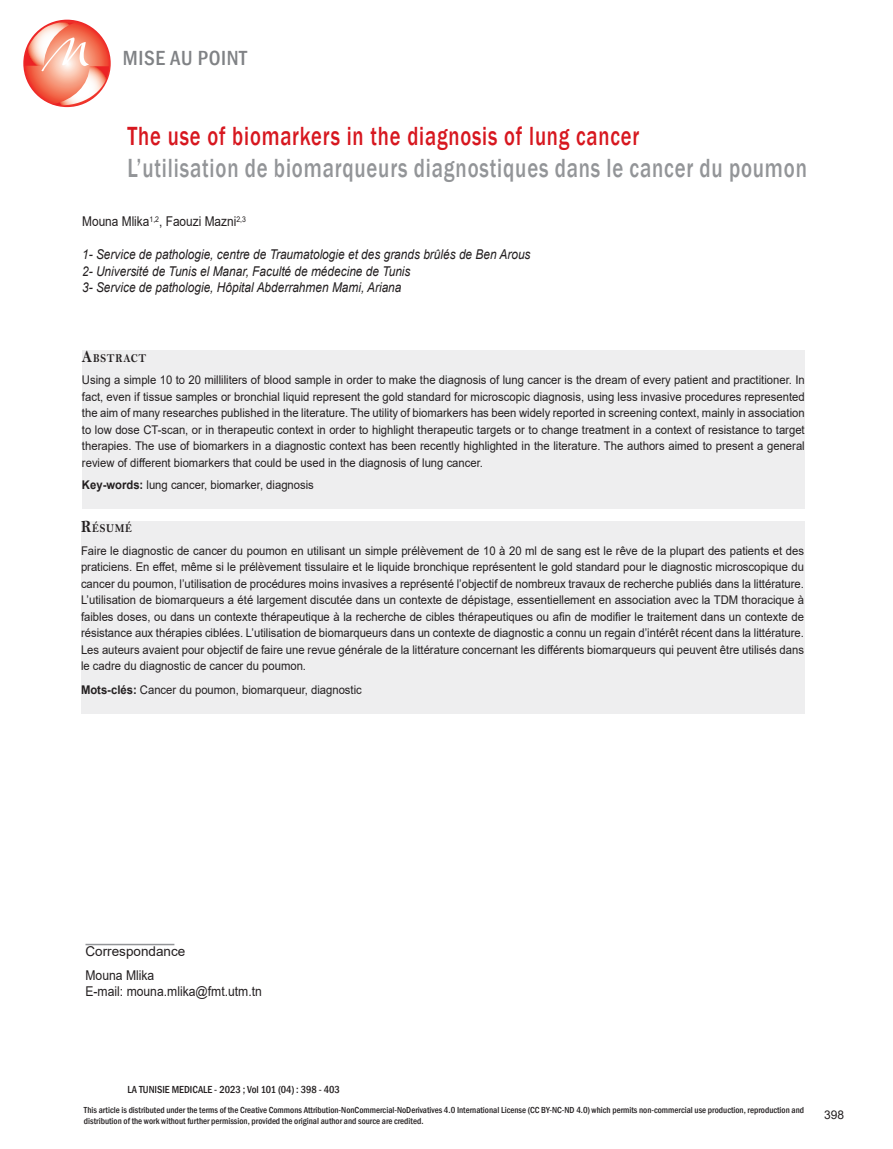
<style>
.page{position:relative;width:893px;height:1149px;background:#fff}
.page>*{position:absolute;margin:0;border:0;box-sizing:border-box;transform-origin:0 0}
.t1{font:500 27px "Franklin Gothic";letter-spacing:.04em;color:#939598;scale:.77 1}
.t2{font:500 27px "Franklin Gothic";letter-spacing:.04em;color:#d7171f;scale:.76 1}
.t3{font:500 condensed 21px "Franklin Gothic";letter-spacing:.03em;color:#808285}
.t4{font:italic 13.5px "Arial";color:#231f20;scale:.88 1}
.t5{font:13.5px "Arial";color:#231f20;scale:.9 1}
.t6{font:13.5px "Arial";color:#231f20;scale:.88 1}
.t7{font:13.5px "Arial";color:#231f20}
.t8{font:12px/16.5px "Arial";color:#231f20;text-align:justify;scale:.94 1}
.t9{font:12px "Bell MT Bold";letter-spacing:.07em;color:#231f20;scale:.87 1}
.t10{font:12px "Arial";color:#231f20}
.t11{font:500 condensed 10.5px "Franklin Gothic";color:#231f20}
.t12{font:500 condensed 9px "Franklin Gothic";color:#231f20}
.s1{font-size:17.1px}
.s2{font-weight:700}
</style>
<div class="page">
<hr style="left:86px;top:943px;width:88px;height:1px;background:#939598">
<svg style="left:23px;top:20px;width:88px;height:87px"></svg>
<svg style="left:24px;top:23px;width:85px;height:82px"></svg>
<div style="left:82px;top:350px;width:723px;height:159px;background:#eeeeef"></div>
<div style="left:81px;top:521px;width:723px;height:192px;background:#eeeeef"></div>
<p class="t3" style="left:123px;top:44px;width:126px">MISE AU POINT</p>
<p class="t2" style="left:128px;top:119px;width:675px">The use of biomarkers in the diagnosis of lung cancer</p>
<p class="t1" style="left:128px;top:151px;width:884px">L’utilisation de biomarqueurs diagnostiques dans le cancer du poumon</p>
<p class="t6" style="left:82px;top:212px;width:188px">Mouna Mlika<sup>1,2</sup>, Faouzi Mazni<sup>2,3</sup></p>
<p class="t4" style="left:82px;top:246px;width:511px">1- Service de pathologie, centre de Traumatologie et des grands brûlés de Ben Arous</p>
<p class="t4" style="left:82px;top:262px;width:375px">2- Université de Tunis el Manar, Faculté de médecine de Tunis</p>
<p class="t4" style="left:82px;top:279px;width:364px">3- Service de pathologie, Hôpital Abderrahmen Mami, Ariana</p>
<p class="t9" style="left:82px;top:350px;width:75px"><span class="s1">A</span>BSTRACT</p>
<p class="t8" style="left:82px;top:371px;width:770px">Using a simple 10 to 20 milliliters of blood sample in order to make the diagnosis of lung cancer is the dream of every patient and practitioner. In fact, even if tissue samples or bronchial liquid represent the gold standard for microscopic diagnosis, using less invasive procedures represented the aim of many researches published in the literature. The utility of biomarkers has been widely reported in screening context, mainly in association to low dose CT-scan, or in therapeutic context in order to highlight therapeutic targets or to change treatment in a context of resistance to target therapies. The use of biomarkers in a diagnostic context has been recently highlighted in the literature. The authors aimed to present a general review of different biomarkers that could be used in the diagnosis of lung cancer.</p>
<p class="t8" style="left:82px;top:476px;width:248px"><span class="s2">Key-words:</span> lung cancer, biomarker, diagnosis</p>
<p class="t9" style="left:81px;top:521px;width:60px"><span class="s1">R</span>ÉSUMÉ</p>
<p class="t8" style="left:81px;top:542px;width:771px">Faire le diagnostic de cancer du poumon en utilisant un simple prélèvement de 10 à 20 ml de sang est le rêve de la plupart des patients et des praticiens. En effet, même si le prélèvement tissulaire et le liquide bronchique représentent le gold standard pour le diagnostic microscopique du cancer du poumon, l’utilisation de procédures moins invasives a représenté l’objectif de nombreux travaux de recherche publiés dans la littérature.<br>L’utilisation de biomarqueurs a été largement discutée dans un contexte de dépistage, essentiellement en association avec la TDM thoracique à faibles doses, ou dans un contexte thérapeutique à la recherche de cibles thérapeutiques ou afin de modifier le traitement dans un contexte de résistance aux thérapies ciblées. L’utilisation de biomarqueurs dans un contexte de diagnostic a connu un regain d’intérêt récent dans la littérature.<br>Les auteurs avaient pour objectif de faire une revue générale de la littérature concernant les différents biomarqueurs qui peuvent être utilisés dans le cadre du diagnostic de cancer du poumon.</p>
<p class="t8" style="left:81px;top:681px;width:300px"><span class="s2">Mots-clés:</span> Cancer du poumon, biomarqueur, diagnostic</p>
<p class="t7" style="left:86px;top:942px;width:101px">Correspondance</p>
<p class="t5" style="left:86px;top:965px;width:78px">Mouna Mlika</p>
<p class="t5" style="left:86px;top:981px;width:197px">E-mail: mouna.mlika@fmt.utm.tn</p>
<p class="t11" style="left:128px;top:1081px;width:214px">LA TUNISIE MEDICALE - 2023 ; Vol 101 (04) : 398 - 403</p>
<p class="t12" style="left:84px;top:1103px;width:722px">This article is distributed under the terms of the Creative Commons Attribution-NonCommercial-NoDerivatives 4.0 International License (CC BY-NC-ND 4.0) which permits non-commercial use production, reproduction and</p>
<p class="t12" style="left:84px;top:1114px;width:341px">distribution of the work without further permission, provided the original author and source are credited.</p>
<p class="t10" style="left:824px;top:1106px;width:22px">398</p>
</div>
